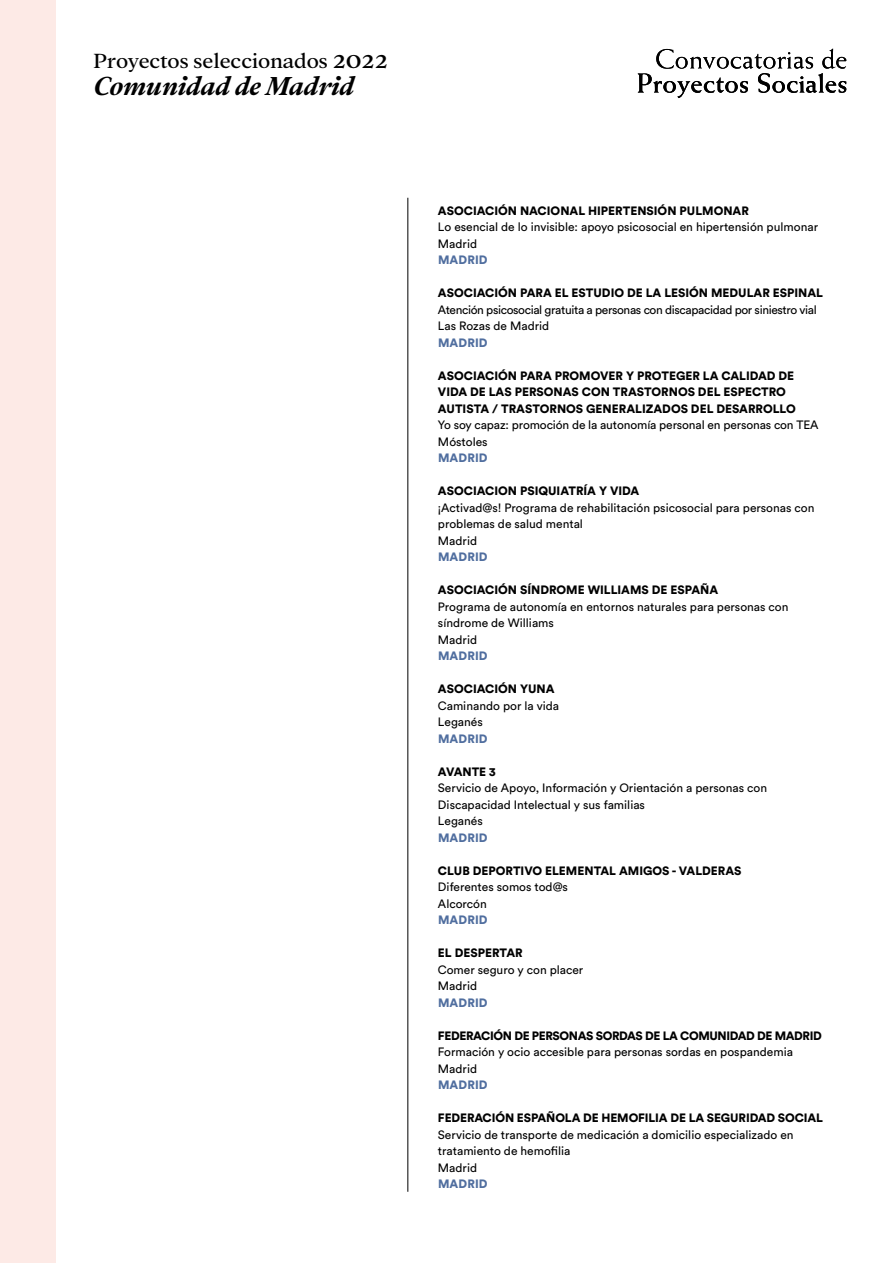
<style>
.page{position:relative;width:893px;height:1263px;background:#fff}
.page>*{position:absolute;margin:0;border:0;box-sizing:border-box;transform-origin:0 0}
.t1{font:italic 700 28.5px "Addington CF";letter-spacing:-.005em;color:#000}
.t2{font:22.5px "Addington CF";letter-spacing:-.005em;color:#000}
.t3{font:12px/16.5px "Circular Std";color:#000}
.t4{font:900 12px/16.5px "Circular Std";color:#000}
.t5{font:12px/16.5px "Circular Std";letter-spacing:-.03em;color:#000}
.t6{font:900 12px "Circular Std";letter-spacing:.01em;color:#506e9f}
.t7{font:900 12px "Circular Std";letter-spacing:-.03em;color:#000}
.s1{font-size:29.25px}
</style>
<div class="page">
<svg style="left:638px;top:49px;width:208px;height:49px"></svg>
<hr style="left:407px;top:198px;width:1px;height:994px;background:#000">
<div style="left:0;top:0;width:55px;height:1263px;background:#fdeae6"></div>
<h2 class="t2" style="left:94px;top:48px;width:296px">Proyectos seleccionados <span class="s1">2022</span></h2>
<h1 class="t1" style="left:94px;top:69px;width:262px">Comunidad de Madrid</h1>
<p class="t4" style="left:438px;top:202px;width:312px">ASOCIACIÓN NACIONAL HIPERTENSIÓN PULMONAR</p>
<p class="t3" style="left:438px;top:218px;width:382px">Lo esencial de lo invisible: apoyo psicosocial en hipertensión pulmonar<br>Madrid</p>
<p class="t6" style="left:438px;top:252px;width:51px">MADRID</p>
<p class="t4" style="left:438px;top:284px;width:387px">ASOCIACIÓN PARA EL ESTUDIO DE LA LESIÓN MEDULAR ESPINAL</p>
<p class="t5" style="left:438px;top:301px;width:380px">Atención psicosocial gratuita a personas con discapacidad por siniestro vial<br>Las Rozas de Madrid</p>
<p class="t6" style="left:438px;top:334px;width:51px">MADRID</p>
<p class="t4" style="left:438px;top:367px;width:359px">ASOCIACIÓN PARA PROMOVER Y PROTEGER LA CALIDAD DE<br>VIDA DE LAS PERSONAS CON TRASTORNOS DEL ESPECTRO<br>AUTISTA / TRASTORNOS GENERALIZADOS DEL DESARROLLO</p>
<p class="t3" style="left:438px;top:416px;width:382px">Yo soy capaz: promoción de la autonomía personal en personas con TEA<br>Móstoles</p>
<p class="t6" style="left:438px;top:450px;width:51px">MADRID</p>
<p class="t4" style="left:438px;top:482px;width:203px">ASOCIACION PSIQUIATRÍA Y VIDA</p>
<p class="t3" style="left:438px;top:499px;width:378px">¡Activad@s! Programa de rehabilitación psicosocial para personas con problemas de salud mental<br>Madrid</p>
<p class="t6" style="left:438px;top:549px;width:51px">MADRID</p>
<p class="t4" style="left:438px;top:581px;width:282px">ASOCIACIÓN SÍNDROME WILLIAMS DE ESPAÑA</p>
<p class="t3" style="left:438px;top:598px;width:352px">Programa de autonomía en entornos naturales para personas con síndrome de Williams<br>Madrid</p>
<p class="t6" style="left:438px;top:648px;width:51px">MADRID</p>
<p class="t4" style="left:438px;top:680px;width:118px">ASOCIACIÓN YUNA</p>
<p class="t3" style="left:438px;top:697px;width:123px">Caminando por la vida<br>Leganés</p>
<p class="t6" style="left:438px;top:730px;width:51px">MADRID</p>
<p class="t4" style="left:438px;top:763px;width:59px">AVANTE 3</p>
<p class="t3" style="left:438px;top:779px;width:331px">Servicio de Apoyo, Información y Orientación a personas con<br>Discapacidad Intelectual y sus familias<br>Leganés</p>
<p class="t6" style="left:438px;top:829px;width:51px">MADRID</p>
<p class="t4" style="left:438px;top:862px;width:305px">CLUB DEPORTIVO ELEMENTAL AMIGOS - VALDERAS</p>
<p class="t3" style="left:438px;top:878px;width:132px">Diferentes somos tod@s<br>Alcorcón</p>
<p class="t6" style="left:438px;top:912px;width:51px">MADRID</p>
<p class="t4" style="left:438px;top:944px;width:86px">EL DESPERTAR</p>
<p class="t3" style="left:438px;top:961px;width:147px">Comer seguro y con placer<br>Madrid</p>
<p class="t6" style="left:438px;top:994px;width:51px">MADRID</p>
<p class="t7" style="left:438px;top:1027px;width:385px">FEDERACIÓN DE PERSONAS SORDAS DE LA COMUNIDAD DE MADRID</p>
<p class="t3" style="left:438px;top:1043px;width:356px">Formación y ocio accesible para personas sordas en pospandemia<br>Madrid</p>
<p class="t6" style="left:438px;top:1077px;width:51px">MADRID</p>
<p class="t4" style="left:438px;top:1109px;width:386px">FEDERACIÓN ESPAÑOLA DE HEMOFILIA DE LA SEGURIDAD SOCIAL</p>
<p class="t3" style="left:438px;top:1126px;width:357px">Servicio de transporte de medicación a domicilio especializado en tratamiento de hemofilia<br>Madrid</p>
<p class="t6" style="left:438px;top:1176px;width:51px">MADRID</p>
</div>
